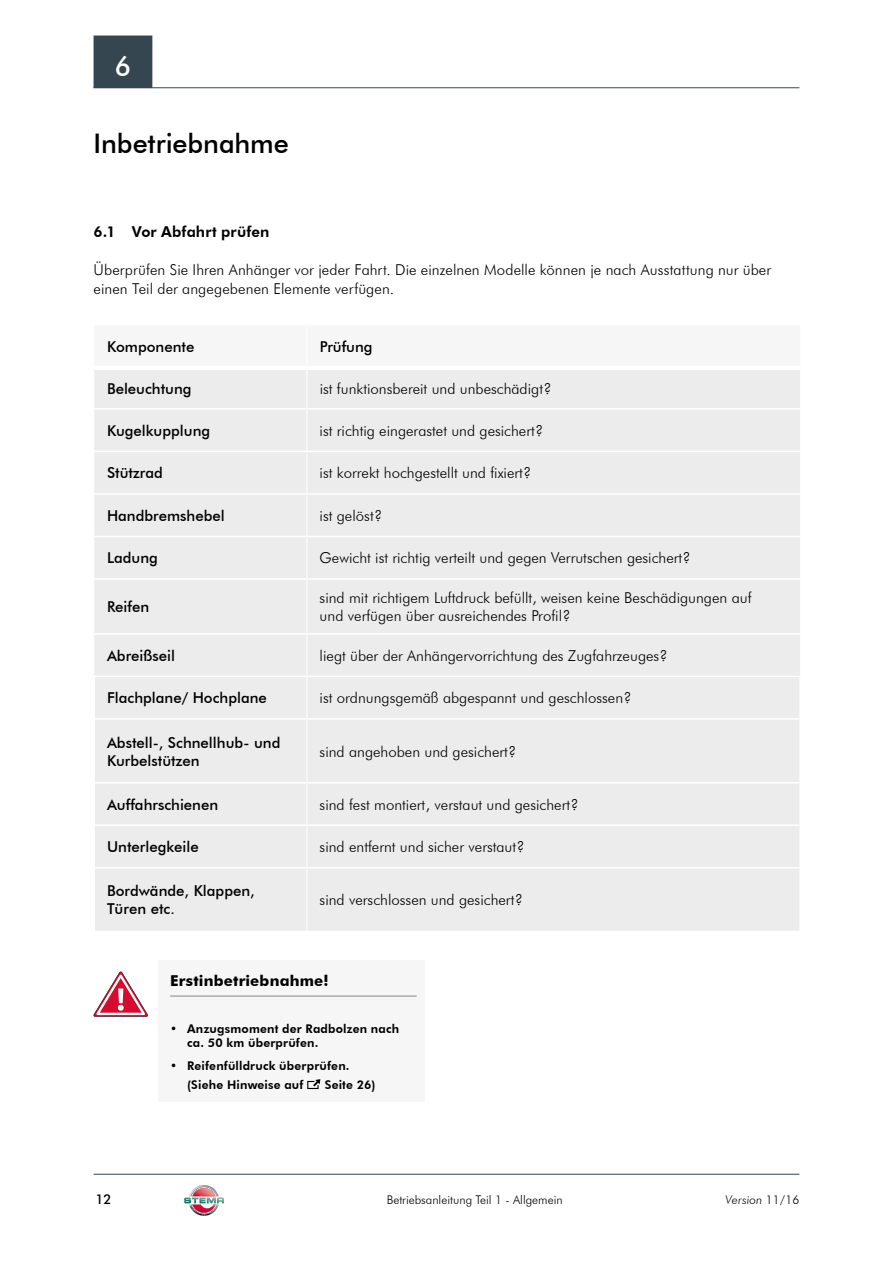
<style>
.page{position:relative;width:893px;height:1263px;background:#fff}
.page>*{position:absolute;margin:0;border:0;box-sizing:border-box;transform-origin:0 0}
.t1{font:500 27px "Futura BT";color:#000}
.t2{font:500 27px "Futura BT";color:#fff}
.t3{font:300 15px/18.8px "Futura BT";color:#000}
.t4{font:500 15px/18px "Futura BT";color:#000}
.t5{font:800 15px "Futura BT";letter-spacing:.005em;color:#000}
.t6{font:700 15px "Futura BT";letter-spacing:.015em;color:#000}
.t7{font:500 13.5px "Futura BT";color:#000}
.t8{font:800 12px/14.4px "Futura BT";letter-spacing:.015em;color:#000}
.t9{font:300 12px "Futura BT";color:#000}
.t10{font:italic 300 12px "Futura BT";letter-spacing:.005em;color:#000}
.s1{font-style:normal}
</style>
<div class="page">
<hr style="left:94px;top:1174px;width:705px;height:1px;background:#354651">
<svg style="left:184px;top:1185px;width:40px;height:31px"></svg>
<div style="left:94px;top:370px;width:706px;height:561px;background:#ececed"></div>
<hr style="left:94px;top:408px;width:213px;height:2px;background:#fff">
<hr style="left:307px;top:408px;width:493px;height:2px;background:#fff">
<hr style="left:94px;top:451px;width:213px;height:1px;background:#fff">
<hr style="left:307px;top:451px;width:493px;height:1px;background:#fff">
<hr style="left:94px;top:493px;width:213px;height:2px;background:#fff">
<hr style="left:307px;top:493px;width:493px;height:2px;background:#fff">
<hr style="left:94px;top:536px;width:213px;height:1px;background:#fff">
<hr style="left:307px;top:536px;width:493px;height:1px;background:#fff">
<hr style="left:94px;top:578px;width:213px;height:2px;background:#fff">
<hr style="left:307px;top:578px;width:493px;height:2px;background:#fff">
<hr style="left:94px;top:633px;width:213px;height:2px;background:#fff">
<hr style="left:307px;top:633px;width:493px;height:2px;background:#fff">
<hr style="left:94px;top:677px;width:1px;height:42px;background:#fff">
<hr style="left:94px;top:676px;width:213px;height:1px;background:#fff">
<hr style="left:799px;top:677px;width:2px;height:42px;background:#fff">
<hr style="left:307px;top:676px;width:494px;height:1px;background:#fff">
<hr style="left:94px;top:719px;width:1px;height:64px;background:#fff">
<hr style="left:799px;top:719px;width:2px;height:64px;background:#fff">
<hr style="left:94px;top:783px;width:1px;height:42px;background:#fff">
<hr style="left:799px;top:783px;width:2px;height:42px;background:#fff">
<hr style="left:94px;top:825px;width:1px;height:42px;background:#fff">
<hr style="left:94px;top:868px;width:1px;height:63px;background:#fff">
<hr style="left:94px;top:867px;width:213px;height:1px;background:#fff">
<hr style="left:799px;top:825px;width:2px;height:42px;background:#fff">
<hr style="left:799px;top:868px;width:2px;height:63px;background:#fff">
<hr style="left:307px;top:867px;width:494px;height:1px;background:#fff">
<hr style="left:95px;top:718px;width:212px;height:2px;background:#fff">
<hr style="left:307px;top:718px;width:492px;height:2px;background:#fff">
<hr style="left:95px;top:782px;width:212px;height:1px;background:#fff">
<hr style="left:307px;top:782px;width:492px;height:1px;background:#fff">
<hr style="left:95px;top:824px;width:212px;height:2px;background:#fff">
<hr style="left:307px;top:824px;width:492px;height:2px;background:#fff">
<hr style="left:307px;top:370px;width:1px;height:39px;background:#fff">
<hr style="left:307px;top:409px;width:1px;height:42px;background:#fff">
<hr style="left:307px;top:451px;width:1px;height:43px;background:#fff">
<hr style="left:307px;top:494px;width:1px;height:42px;background:#fff">
<hr style="left:307px;top:536px;width:1px;height:43px;background:#fff">
<hr style="left:307px;top:579px;width:1px;height:55px;background:#fff">
<hr style="left:307px;top:634px;width:1px;height:42px;background:#fff">
<hr style="left:307px;top:676px;width:1px;height:43px;background:#fff">
<hr style="left:307px;top:719px;width:1px;height:64px;background:#fff">
<hr style="left:307px;top:783px;width:1px;height:42px;background:#fff">
<hr style="left:307px;top:825px;width:1px;height:43px;background:#fff">
<hr style="left:307px;top:868px;width:1px;height:63px;background:#fff">
<div style="left:157px;top:961px;width:268px;height:141px;background:#f6f6f6"></div>
<hr style="left:94px;top:1100px;width:64px;height:3px;background:#fff">
<hr style="left:157px;top:961px;width:1px;height:139px;background:#fff">
<svg style="left:94px;top:971px;width:54px;height:46px"></svg>
<hr style="left:170px;top:996px;width:247px;height:1px;background:#878786">
<svg style="left:307px;top:1079px;width:13px;height:10px"></svg>
<div style="left:94px;top:36px;width:58px;height:52px;background:#354651"></div>
<hr style="left:94px;top:87px;width:705px;height:1px;background:#354651">
<h1 class="t2" style="left:115px;top:50px;width:18px">6</h1>
<h1 class="t1" style="left:94px;top:127px;width:197px">Inbetriebnahme</h1>
<p class="t5" style="left:94px;top:223px;width:177px">6.1 Vor Abfahrt prüfen</p>
<p class="t3" style="left:94px;top:260px;width:679px">Überprüfen Sie Ihren Anhänger vor jeder Fahrt. Die einzelnen Modelle können je nach Ausstattung nur über einen Teil der angegebenen Elemente verfügen.</p>
<p class="t4" style="left:107px;top:338px;width:89px">Komponente</p>
<p class="t4" style="left:320px;top:338px;width:55px">Prüfung</p>
<p class="t4" style="left:107px;top:380px;width:86px">Beleuchtung</p>
<p class="t3" style="left:320px;top:379px;width:233px">ist funktionsbereit und unbeschädigt?</p>
<p class="t4" style="left:107px;top:421px;width:105px">Kugelkupplung</p>
<p class="t3" style="left:320px;top:421px;width:225px">ist richtig eingerastet und gesichert?</p>
<p class="t4" style="left:107px;top:464px;width:57px">Stützrad</p>
<p class="t3" style="left:320px;top:463px;width:213px">ist korrekt hochgestellt und fixiert?</p>
<p class="t4" style="left:107px;top:506px;width:119px">Handbremshebel</p>
<p class="t3" style="left:320px;top:506px;width:64px">ist gelöst?</p>
<p class="t4" style="left:107px;top:549px;width:52px">Ladung</p>
<p class="t3" style="left:320px;top:549px;width:372px">Gewicht ist richtig verteilt und gegen Verrutschen gesichert?</p>
<p class="t4" style="left:107px;top:598px;width:44px">Reifen</p>
<p class="t3" style="left:320px;top:589px;width:433px;line-height:18px">sind mit richtigem Luftdruck befüllt, weisen keine Beschädigungen auf und verfügen über ausreichendes Profil?</p>
<p class="t4" style="left:107px;top:646px;width:70px">Abreißseil</p>
<p class="t3" style="left:320px;top:646px;width:349px">liegt über der Anhängervorrichtung des Zugfahrzeuges?</p>
<p class="t4" style="left:107px;top:689px;width:161px">Flachplane/ Hochplane</p>
<p class="t3" style="left:320px;top:688px;width:313px">ist ordnungsgemäß abgespannt und geschlossen?</p>
<p class="t4" style="left:107px;top:733px;width:175px">Abstell-, Schnellhub- und<br>Kurbelstützen</p>
<p class="t3" style="left:320px;top:742px;width:198px">sind angehoben und gesichert?</p>
<p class="t4" style="left:107px;top:795px;width:113px">Auffahrschienen</p>
<p class="t3" style="left:320px;top:795px;width:260px">sind fest montiert, verstaut und gesichert?</p>
<p class="t4" style="left:107px;top:838px;width:93px">Unterlegkeile</p>
<p class="t3" style="left:320px;top:837px;width:206px">sind entfernt und sicher verstaut?</p>
<p class="t4" style="left:107px;top:882px;width:149px">Bordwände, Klappen,<br>Türen etc.</p>
<p class="t3" style="left:320px;top:890px;width:205px">sind verschlossen und gesichert?</p>
<p class="t6" style="left:170px;top:971px;width:160px">Erstinbetriebnahme!</p>
<p class="t8" style="left:187px;top:1021px;width:214px;text-indent:-17px">• Anzugsmoment der Radbolzen nach ca. 50 km überprüfen.</p>
<p class="t8" style="left:187px;top:1056px;width:164px;line-height:18.8px;text-indent:-17px">• Reifenfülldruck überprüfen. (Siehe Hinweise auf</p>
<p class="t8" style="left:325px;top:1077px;width:52px">Seite 26)</p>
<p class="t7" style="left:95px;top:1191px;width:18px">12</p>
<p class="t9" style="left:387px;top:1193px;width:177px">Betriebsanleitung Teil 1 - Allgemein</p>
<p class="t10" style="left:725px;top:1193px;width:75px">Version <span class="s1">11/16</span></p>
</div>
